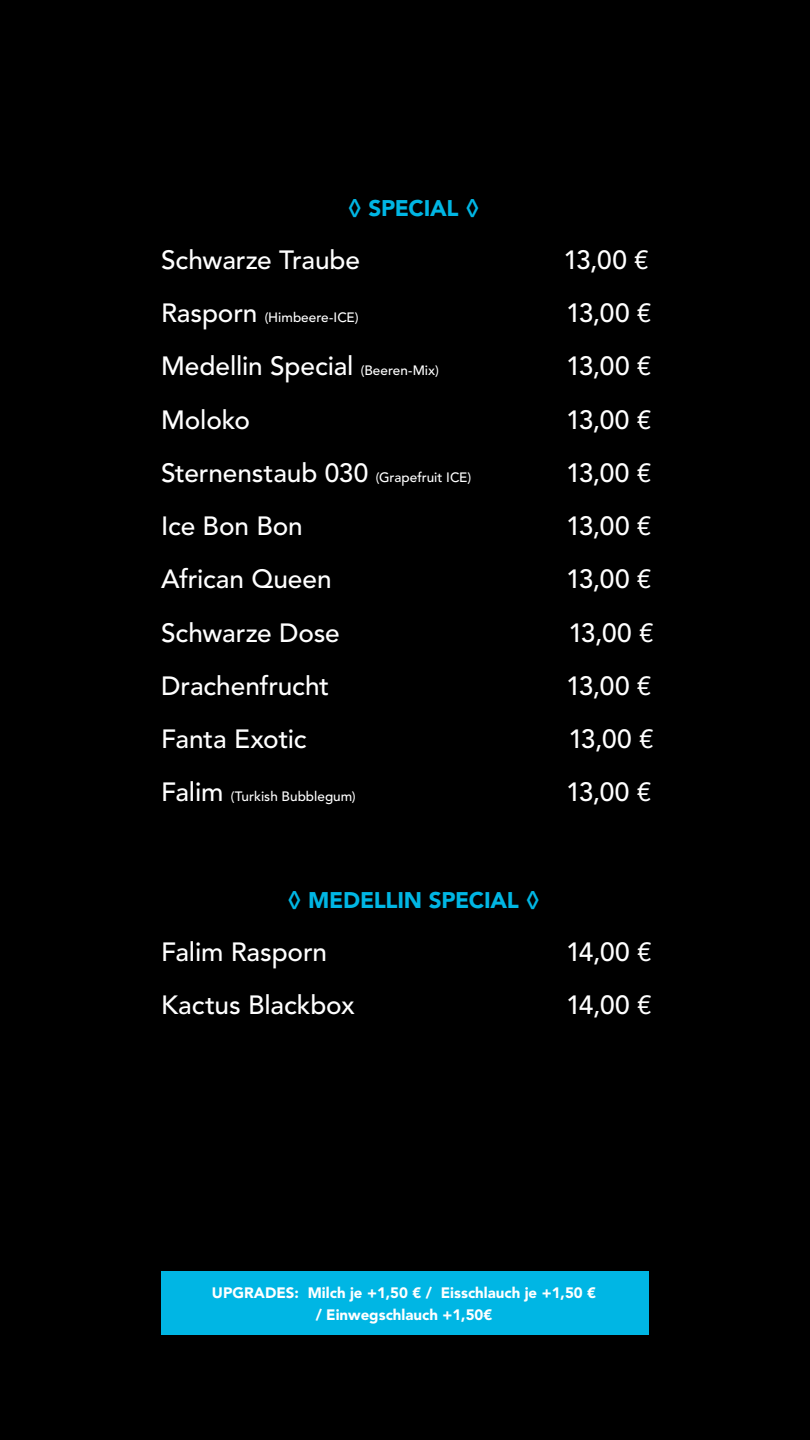
<style>
.page{position:relative;width:810px;height:1440px;background:#000}
.page>*{position:absolute;margin:0;border:0;box-sizing:border-box;transform-origin:0 0}
.t1{font:500 26.25px "Avenir LT Std";letter-spacing:-.005em;color:#fff}
.t2{font:900 22.5px "Avenir LT Std";letter-spacing:-.01em;color:#00b6e4}
.t3{font:900 15px/22.5px "Avenir LT Std";color:#fff;text-align:center}
.t4{font:500 13.5px "Avenir LT Std";color:#fff}
.s1{font-size:26.25px}
.s2{font-size:13.5px}
</style>
<div class="page">
<div style="left:161px;top:1271px;width:488px;height:64px;background:#00b6e4"></div>
<p class="t2" style="left:348px;top:194px;width:133px">◊ SPECIAL ◊</p>
<p class="t1" style="left:161px;top:245px;width:200px">Schwarze Traube</p>
<p class="t1" style="left:564px;top:245px;width:87px">13,00 €</p>
<p class="t4" style="left:161px;top:310px;width:199px"><span class="s1">Rasporn</span> (Himbeere-ICE)</p>
<p class="t1" style="left:566px;top:298px;width:87px">13,00 €</p>
<p class="t1" style="left:161px;top:351px;width:279px">Medellin Special <span class="s2">(Beeren-Mix)</span></p>
<p class="t1" style="left:566px;top:351px;width:87px">13,00 €</p>
<p class="t1" style="left:161px;top:404px;width:90px">Moloko</p>
<p class="t1" style="left:566px;top:404px;width:87px">13,00 €</p>
<p class="t1" style="left:161px;top:458px;width:312px">Sternenstaub 030 <span class="s2">(Grapefruit ICE)</span></p>
<p class="t1" style="left:566px;top:458px;width:87px">13,00 €</p>
<p class="t1" style="left:161px;top:511px;width:143px">Ice Bon Bon</p>
<p class="t1" style="left:566px;top:511px;width:87px">13,00 €</p>
<p class="t1" style="left:161px;top:564px;width:172px">African Queen</p>
<p class="t1" style="left:566px;top:564px;width:87px">13,00 €</p>
<p class="t1" style="left:161px;top:617px;width:180px">Schwarze Dose</p>
<p class="t1" style="left:568px;top:617px;width:87px">13,00 €</p>
<p class="t1" style="left:161px;top:671px;width:170px">Drachenfrucht</p>
<p class="t1" style="left:566px;top:671px;width:87px">13,00 €</p>
<p class="t1" style="left:161px;top:724px;width:147px">Fanta Exotic</p>
<p class="t1" style="left:568px;top:724px;width:87px">13,00 €</p>
<p class="t4" style="left:161px;top:789px;width:196px"><span class="s1">Falim</span> (Turkish Bubblegum)</p>
<p class="t1" style="left:566px;top:777px;width:87px">13,00 €</p>
<p class="t2" style="left:288px;top:886px;width:254px">◊ MEDELLIN SPECIAL ◊</p>
<p class="t1" style="left:161px;top:937px;width:167px">Falim Rasporn</p>
<p class="t1" style="left:566px;top:937px;width:87px">14,00 €</p>
<p class="t1" style="left:161px;top:990px;width:195px">Kactus Blackbox</p>
<p class="t1" style="left:566px;top:990px;width:87px">14,00 €</p>
<p class="t3" style="left:212px;top:1281px;width:386px">UPGRADES: Milch je +1,50 € / Eisschlauch je +1,50 € / Einwegschlauch +1,50€</p>
</div>
